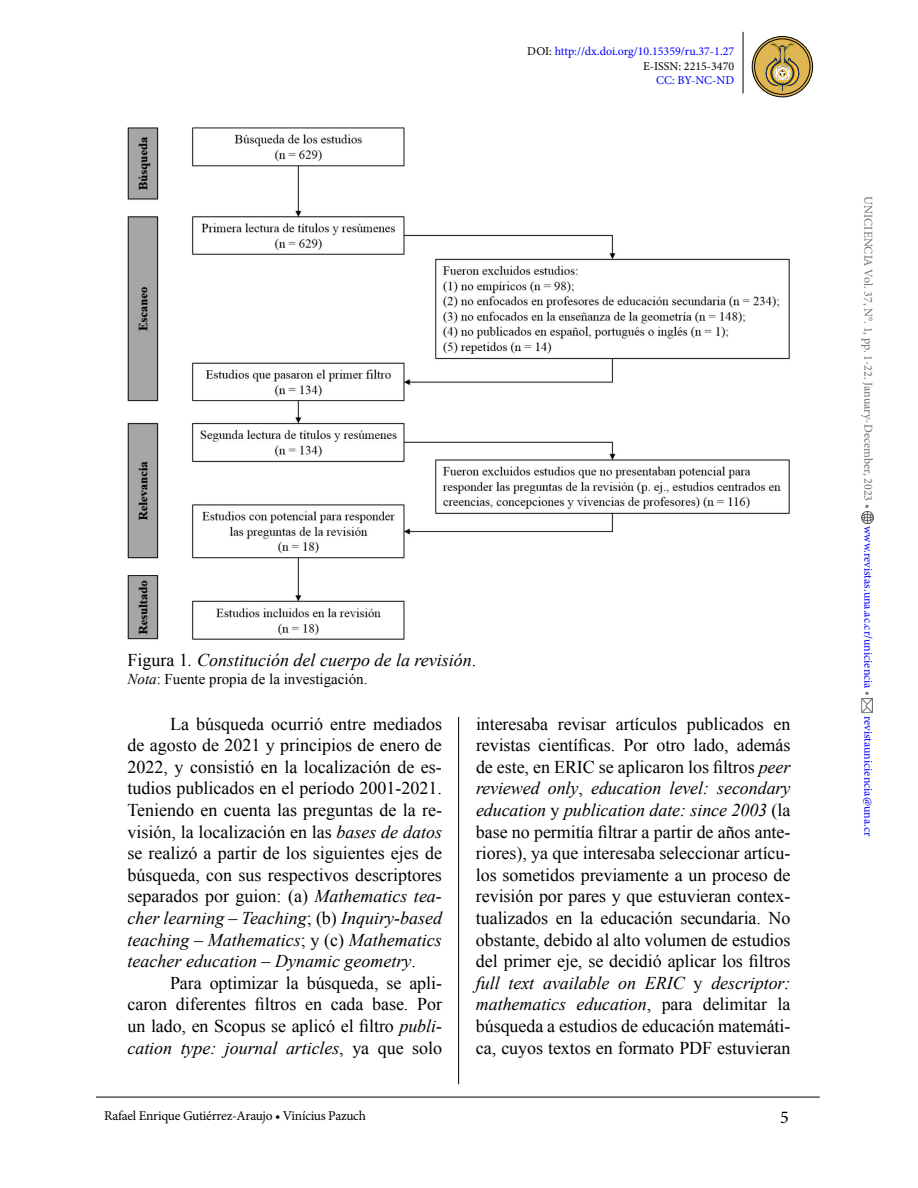
<style>
.page{position:relative;width:918px;height:1188px;background:#fff}
.page>*{position:absolute;margin:0;border:0;box-sizing:border-box;transform-origin:0 0}
.t1{font:18px/21.6px "Times New Roman";letter-spacing:-.005em;color:#000;text-align:justify}
.t2{font:italic 18px "Times New Roman";color:#000}
.t3{font:18px "Minion Pro";color:#000}
.t4{font:15px "Times New Roman";color:#000}
.t5{font:13.5px "Minion Pro";letter-spacing:-.02em;color:#000}
.t6{font:12px/14.4px "Minion Pro";color:#00f;text-align:right}
.t7{font:12px "Minion Pro";color:#706f6f}
.s1{color:#000}
.s2{font-style:normal}
.s3{font-style:italic}
.s4{color:#706f6f}
</style>
<div class="page">
<hr style="left:743px;top:32px;width:1px;height:61px;background:#000">
<hr style="left:458px;top:110px;width:1px;height:974px;background:#000">
<svg style="left:862px;top:511px;width:12px;height:12px"></svg>
<img style="left:862px;top:699px;width:10px;height:14px">
<hr style="left:96px;top:1097px;width:724px;height:1px;background:#000">
<svg style="left:752px;top:37px;width:61px;height:60px"></svg>
<div style="left:754px;top:39px;width:56px;height:56px;border:1px solid #000;border-radius:50%"></div>
<div style="left:752px;top:36px;width:61px;height:61px;border:1px solid #000;border-radius:50%"></div>
<svg style="left:766px;top:42px;width:33px;height:50px;background:#bc9f53"></svg>
<img style="left:128px;top:128px;width:662px;height:513px">
<p class="t6" style="left:527px;top:45px;width:208px"><span class="s1">DOI:</span> http://dx.doi.org/10.15359/ru.37-1.27<br><span class="s1">E-ISSN: 2215-3470</span></p>
<p class="t6" style="left:656px;top:73px;width:80px">CC: BY-NC-ND</p>
<p class="t2" style="left:128px;top:648px;width:350px"><span class="s2">Figura 1</span>. Constitución del cuerpo de la revisión<span class="s2">.</span></p>
<p class="t4" style="left:128px;top:669px;width:241px"><span class="s3">Nota</span>: Fuente propia de la investigación.</p>
<p class="t1" style="left:128px;top:712px;width:316px;text-indent:43px">La búsqueda ocurrió entre mediados de agosto de 2021 y principios de enero de 2022, y consistió en la localización de es&shy;tudios publicados en el período 2001-2021.<br>Teniendo en cuenta las preguntas de la re&shy;visión, la localización en las <span class="s3">bases de datos </span>se realizó a partir de los siguientes ejes de búsqueda, con sus respectivos descriptores separados por guion: (a) <span class="s3">Mathematics tea&shy;cher learning</span> – <span class="s3">Teaching</span>; (b) <span class="s3">Inquiry-based teaching</span> – <span class="s3">Mathematics</span>; y (c) <span class="s3">Mathematics teacher education</span> – <span class="s3">Dynamic geometry</span>.</p>
<p class="t1" style="left:128px;top:972px;width:316px;text-indent:43px">Para optimizar la búsqueda, se apli&shy;caron diferentes filtros en cada base. Por un lado, en Scopus se aplicó el filtro <span class="s3">publi&shy;cation type: journal articles</span>, ya que solo</p>
<p class="t5" style="left:104px;top:1106px;width:263px">Rafael Enrique Gutiérrez-Araujo • Vinícius Pazuch</p>
<p class="t1" style="left:476px;top:712px;width:316px">interesaba revisar artículos publicados en revistas científicas. Por otro lado, además de este, en ERIC se aplicaron los filtros <span class="s3">peer reviewed only</span>, <span class="s3">education level: secondary education</span> y <span class="s3">publication date: since 2003</span> (la base no permitía filtrar a partir de años ante&shy;riores), ya que interesaba seleccionar artícu&shy;los sometidos previamente a un proceso de revisión por pares y que estuvieran contex&shy;tualizados en la educación secundaria. No obstante, debido al alto volumen de estudios del primer eje, se decidió aplicar los filtros <span class="s3">full text available on ERIC</span> y <span class="s3">descriptor: mathematics education</span>, para delimitar la búsqueda a estudios de educación matemáti&shy;ca, cuyos textos en formato PDF estuvieran</p>
<p class="t3" style="left:780px;top:1105px;width:10px">5</p>
<p class="t7" style="left:876px;top:196px;width:314px;rotate:90deg">UNICIENCIA Vol. 37, N°. 1, pp. 1-22. January-December, 2023 •</p>
<p class="t6" style="left:876px;top:526px;width:172px;rotate:90deg">www.revistas.una.ac.cr/uniciencia <span class="s4">•</span></p>
<p class="t6" style="left:876px;top:716px;width:122px;rotate:90deg">revistauniciencia@una.cr</p>
</div>
